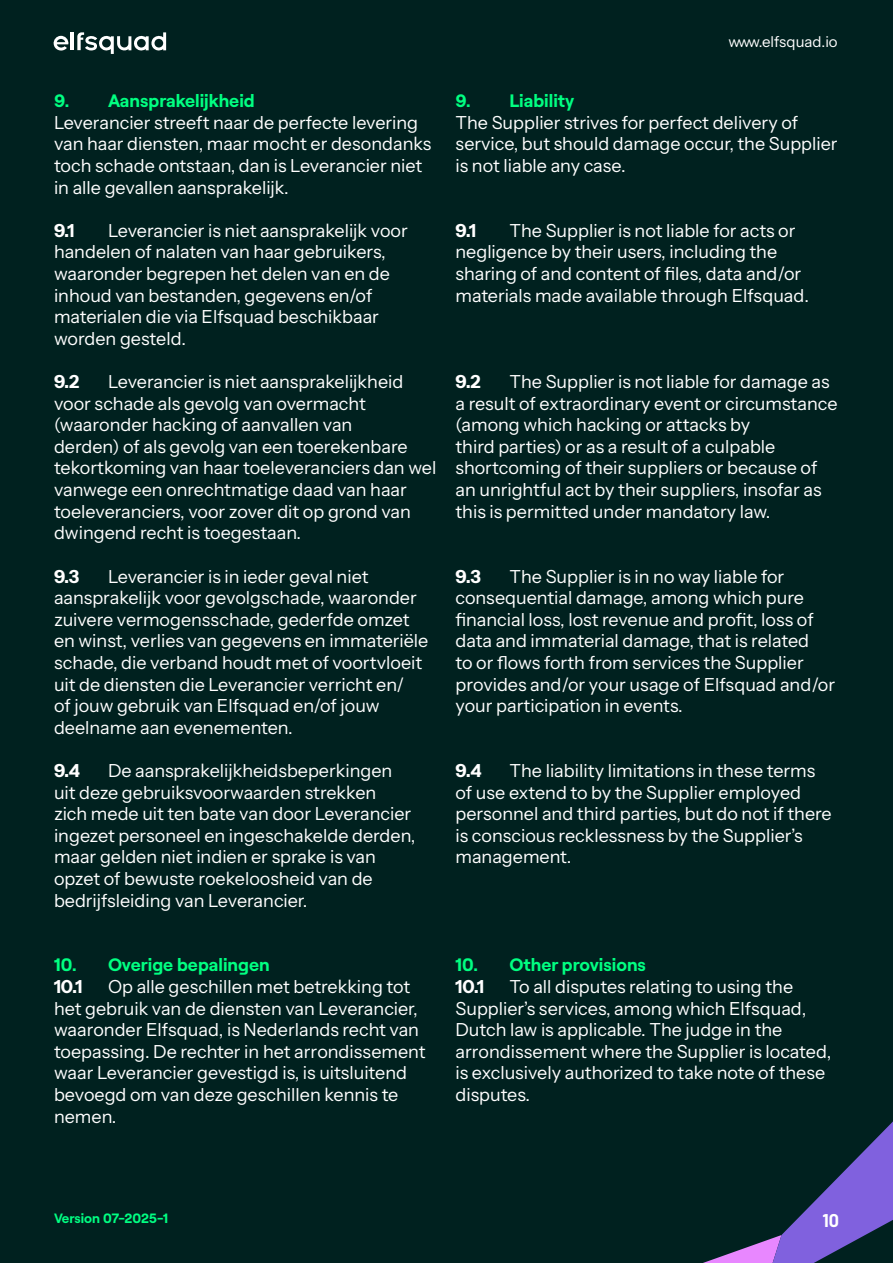
<style>
.page{position:relative;width:893px;height:1263px;background:#00211f}
.page>*{position:absolute;margin:0;border:0;box-sizing:border-box;transform-origin:0 0}
.t1{font:18px/21.6px "Instrument Sans";color:#fff}
.t2{font:700 18px "Roobert";color:#00ff81}
.t3{font:700 18px "Barlow";color:#fff}
.t4{font:15px "Instrument Sans";color:#fff}
.t5{font:700 13.5px "Roobert";color:#00ff82}
</style>
<div class="page">
<svg style="left:703px;top:1121px;width:190px;height:142px"></svg>
<svg style="left:54px;top:36px;width:15px;height:15px"></svg>
<svg style="left:77px;top:32px;width:89px;height:22px"></svg>
<hr style="left:71px;top:32px;width:3px;height:18px;background:#fff">
<p class="t2" style="left:54px;top:88px;width:202px">9. Aansprakelijkheid</p>
<p class="t1" style="left:54px;top:112px;width:379px">Leverancier streeft naar de perfecte levering van haar diensten, maar mocht er desondanks toch schade ontstaan, dan is Leverancier niet in alle gevallen aansprakelijk.</p>
<p class="t1" style="left:54px;top:220px;width:22px">9.1</p>
<p class="t1" style="left:54px;top:220px;width:355px;text-indent:54px">Leverancier is niet aansprakelijk voor handelen of nalaten van haar gebruikers, waaronder begrepen het delen van en de inhoud van bestanden, gegevens en/of materialen die via Elfsquad beschikbaar worden gesteld.</p>
<p class="t1" style="left:54px;top:371px;width:27px">9.2</p>
<p class="t1" style="left:54px;top:371px;width:384px;text-indent:54px">Leverancier is niet aansprakelijkheid voor schade als gevolg van overmacht (waaronder hacking of aanvallen van<br>derden) of als gevolg van een toerekenbare tekortkoming van haar toeleveranciers dan wel vanwege een onrechtmatige daad van haar toeleveranciers, voor zover dit op grond van dwingend recht is toegestaan.</p>
<p class="t1" style="left:54px;top:565px;width:27px">9.3</p>
<p class="t1" style="left:54px;top:565px;width:376px;text-indent:54px">Leverancier is in ieder geval niet aansprakelijk voor gevolgschade, waaronder zuivere vermogensschade, gederfde omzet en winst, verlies van gegevens en immateriële schade, die verband houdt met of voortvloeit uit de diensten die Leverancier verricht en/<br>of jouw gebruik van Elfsquad en/of jouw deelname aan evenementen.</p>
<p class="t1" style="left:54px;top:760px;width:28px">9.4</p>
<p class="t1" style="left:54px;top:760px;width:363px;text-indent:54px">De aansprakelijkheidsbeperkingen uit deze gebruiksvoorwaarden strekken<br>zich mede uit ten bate van door Leverancier ingezet personeel en ingeschakelde derden, maar gelden niet indien er sprake is van opzet of bewuste roekeloosheid van de bedrijfsleiding van Leverancier.</p>
<p class="t2" style="left:54px;top:952px;width:217px">10. Overige bepalingen</p>
<p class="t1" style="left:54px;top:976px;width:30px">10.1</p>
<p class="t1" style="left:54px;top:976px;width:373px;text-indent:54px">Op alle geschillen met betrekking tot het gebruik van de diensten van Leverancier, waaronder Elfsquad, is Nederlands recht van toepassing. De rechter in het arrondissement waar Leverancier gevestigd is, is uitsluitend bevoegd om van deze geschillen kennis te nemen.</p>
<p class="t4" style="left:729px;top:32px;width:111px">www.elfsquad.io</p>
<p class="t2" style="left:455px;top:88px;width:120px">9. Liability</p>
<p class="t1" style="left:455px;top:112px;width:384px">The Supplier strives for perfect delivery of service, but should damage occur, the Supplier is not liable any case.</p>
<p class="t1" style="left:455px;top:220px;width:355px;text-indent:54px">The Supplier is not liable for acts or negligence by their users, including the sharing of and content of files, data and/or materials made available through Elfsquad.</p>
<p class="t1" style="left:455px;top:220px;width:22px">9.1</p>
<p class="t1" style="left:455px;top:371px;width:383px;text-indent:54px">The Supplier is not liable for damage as a result of extraordinary event or circumstance (among which hacking or attacks by<br>third parties) or as a result of a culpable shortcoming of their suppliers or because of an unrightful act by their suppliers, insofar as this is permitted under mandatory law.</p>
<p class="t1" style="left:455px;top:371px;width:27px">9.2</p>
<p class="t1" style="left:455px;top:565px;width:381px;text-indent:54px">The Supplier is in no way liable for consequential damage, among which pure financial loss, lost revenue and profit, loss of data and immaterial damage, that is related<br>to or flows forth from services the Supplier provides and/or your usage of Elfsquad and/or your participation in events.</p>
<p class="t1" style="left:455px;top:565px;width:27px">9.3</p>
<p class="t1" style="left:455px;top:760px;width:378px;text-indent:54px">The liability limitations in these terms of use extend to by the Supplier employed personnel and third parties, but do not if there is conscious recklessness by the Supplier’s management.</p>
<p class="t1" style="left:455px;top:760px;width:28px">9.4</p>
<p class="t2" style="left:455px;top:952px;width:192px">10. Other provisions</p>
<p class="t1" style="left:455px;top:976px;width:30px">10.1</p>
<p class="t1" style="left:455px;top:976px;width:378px;text-indent:54px">To all disputes relating to using the Supplier’s services, among which Elfsquad, Dutch law is applicable. The judge in the arrondissement where the Supplier is located, is exclusively authorized to take note of these disputes.</p>
<p class="t5" style="left:54px;top:1208px;width:116px">Version 07-2025-1</p>
<p class="t3" style="left:822px;top:1207px;width:18px">10</p>
</div>
